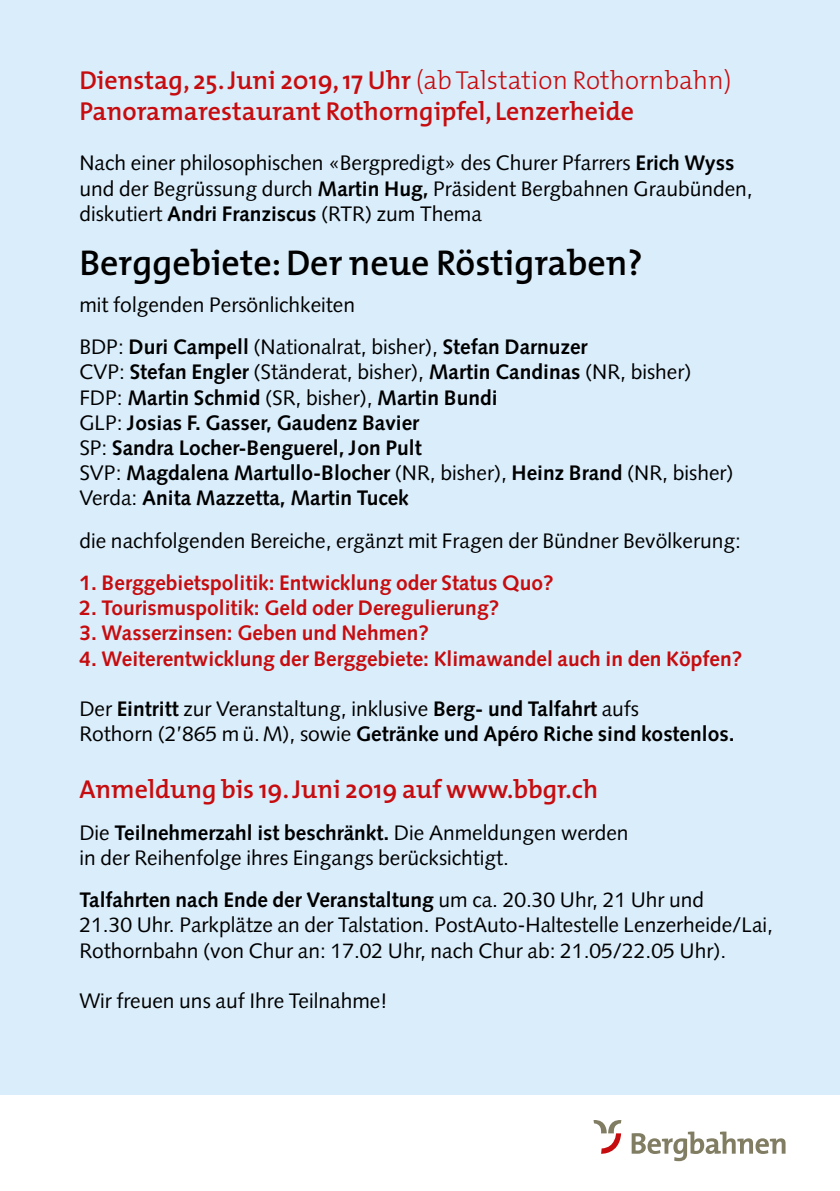
<style>
.page{position:relative;width:840px;height:1191px;background:#fff}
.page>*{position:absolute;margin:0;border:0;box-sizing:border-box;transform-origin:0 0}
.t1{font:600 36px "The Mix";color:#000}
.t2{font:600 26px/31.2px "The Mix";color:#c60c0e}
.t3{font:21px/25.2px "Syntax";color:#000}
.t4{font:700 21px/25.2px "Syntax";color:#000}
.t5{font:700 21px "Syntax";color:#c60c0e}
.s1{font-weight:300}
.s2{font-weight:700}
.s3{font-weight:400}
</style>
<div class="page">
<div style="left:0;top:0;width:839px;height:1094px;background:#daedfb"></div>
<svg style="left:593px;top:1120px;width:28px;height:34px"></svg>
<svg style="left:631px;top:1131px;width:154px;height:30px"></svg>
<p class="t2" style="left:79px;top:64px;width:653px">Dienstag, 25. Juni 2019, 17 Uhr <span class="s1">(ab Talstation Rothornbahn)<br></span>Panoramarestaurant Rothorngipfel, Lenzerheide</p>
<p class="t3" style="left:79px;top:151px;width:674px">Nach einer philosophischen «Bergpredigt» des Churer Pfarrers <span class="s2">Erich Wyss </span>und der Begrüssung durch <span class="s2">Martin Hug,</span> Präsident Bergbahnen Graubünden, diskutiert <span class="s2">Andri Franziscus</span> (RTR) zum Thema</p>
<h1 class="t1" style="left:79px;top:233px;width:564px">Berggebiete: Der neue Röstigraben?</h1>
<p class="t3" style="left:79px;top:284px;width:509px;line-height:42.2px">mit folgenden Persönlichkeiten<br>BDP: <span class="s2">Duri Campell</span> (Nationalrat, bisher), <span class="s2">Stefan Darnuzer</span></p>
<p class="t4" style="left:79px;top:360px;width:655px"><span class="s3">CVP:</span> Stefan Engler <span class="s3">(Ständerat, bisher),</span> Martin Candinas <span class="s3">(NR, bisher)<br>FDP:</span> Martin Schmid <span class="s3">(SR, bisher),</span> Martin Bundi<br><span class="s3">GLP:</span> Josias F. Gasser, Gaudenz Bavier<br><span class="s3">SP:</span> Sandra Locher-Benguerel, Jon Pult<br><span class="s3">SVP:</span> Magdalena Martullo-Blocher <span class="s3">(NR, bisher),</span> Heinz Brand <span class="s3">(NR, bisher)<br>Verda:</span> Anita Mazzetta, Martin Tucek</p>
<p class="t3" style="left:79px;top:528px;width:662px">die nachfolgenden Bereiche, ergänzt mit Fragen der Bündner Bevölkerung:</p>
<p class="t5" style="left:79px;top:570px;width:475px">1. Berggebietspolitik: Entwicklung oder Status Quo?</p>
<p class="t5" style="left:79px;top:596px;width:421px">2. Tourismuspolitik: Geld oder Deregulierung?</p>
<p class="t5" style="left:79px;top:621px;width:351px">3. Wasserzinsen: Geben und Nehmen?</p>
<p class="t5" style="left:79px;top:646px;width:664px">4. Weiterentwicklung der Berggebiete: Klimawandel auch in den Köpfen?</p>
<p class="t4" style="left:79px;top:696px;width:656px"><span class="s3">Der</span> Eintritt <span class="s3">zur Veranstaltung, inklusive</span> Berg- und Talfahrt <span class="s3">aufs<br>Rothorn (2’865 m ü. M), sowie</span> Getränke und Apéro Riche sind kostenlos.</p>
<p class="t2" style="left:79px;top:772px;width:520px">Anmeldung bis 19. Juni 2019 auf www.bbgr.ch</p>
<p class="t3" style="left:79px;top:820px;width:550px">Die <span class="s2">Teilnehmerzahl ist beschränkt.</span> Die Anmeldungen werden in der Reihenfolge ihres Eingangs berücksichtigt.</p>
<p class="t3" style="left:79px;top:887px;width:694px"><span class="s2">Talfahrten nach Ende der Veranstaltung</span> um ca. 20.30 Uhr, 21 Uhr und<br>21.30 Uhr. Parkplätze an der Talstation. PostAuto-Haltestelle Lenzerheide/Lai,<br>Rothornbahn (von Chur an: 17.02 Uhr, nach Chur ab: 21.05/22.05 Uhr).</p>
<p class="t3" style="left:79px;top:988px;width:309px">Wir freuen uns auf Ihre Teilnahme!</p>
</div>
